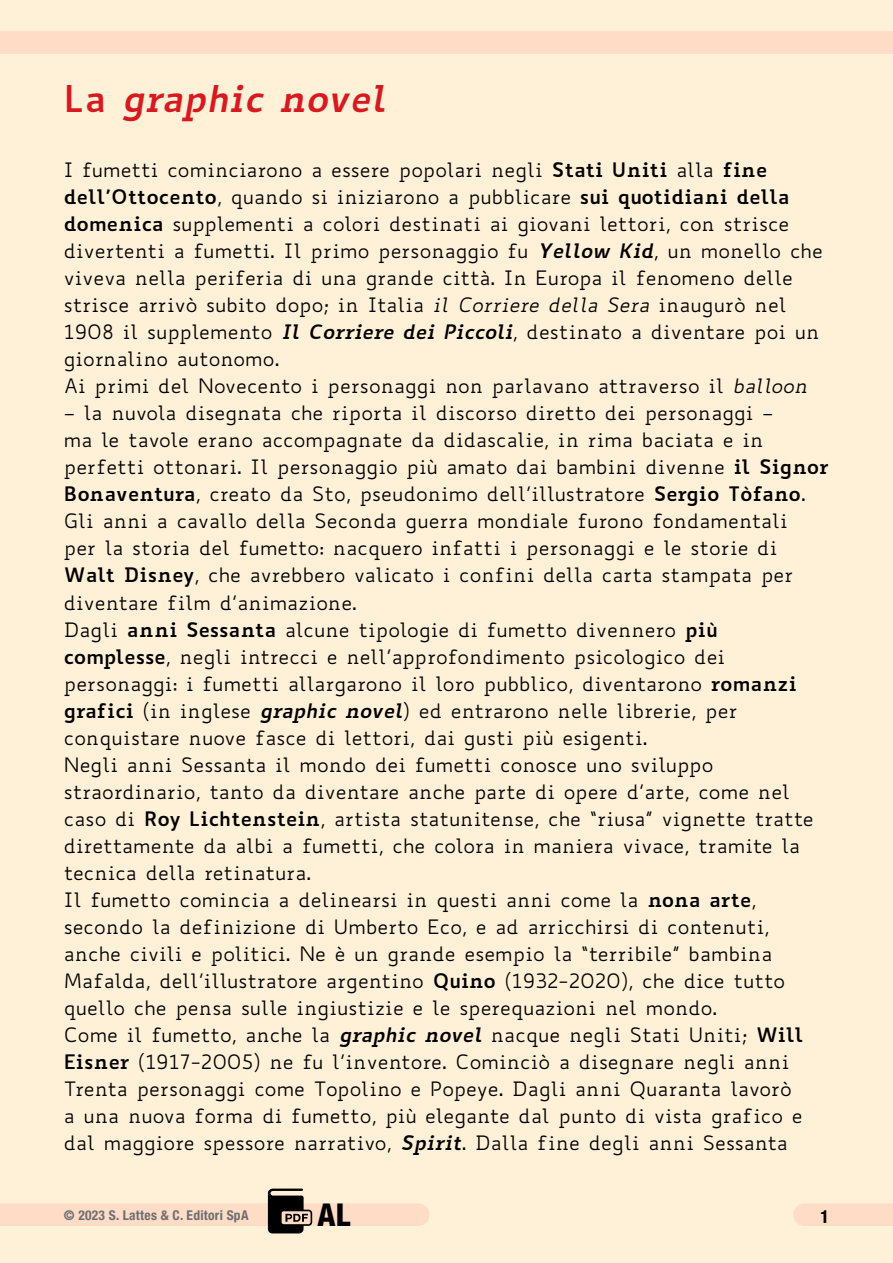
<style>
.page{position:relative;width:893px;height:1263px;background:#fff0d8}
.page>*{position:absolute;margin:0;border:0;box-sizing:border-box;transform-origin:0 0}
.t1{font:italic 700 36px "Biancoenero";color:#d71920}
.t2{font:800 condensed 31.5px "Helvetica Neue LT Std";color:#000}
.t3{font:19.5px/27px "Biancoenero";color:#000}
.t4{font:700 condensed 18px "Helvetica Neue LT Std";color:#000}
.t5{font:700 condensed 13.5px "Helvetica Neue LT Std";letter-spacing:.02em;color:#6d6e71}
.s1{font-style:normal}
.s2{font-weight:700}
.s3{font-weight:700;font-style:italic}
.s4{font-style:italic}
</style>
<div class="page">
<div style="left:0;top:1203px;width:418px;height:23px;background:#fedcc6"></div>
<div style="left:0;top:31px;width:893px;height:23px;background:#fedcc6"></div>
<div style="left:804px;top:1203px;width:89px;height:23px;background:#fedcc6"></div>
<svg style="left:268px;top:1188px;width:44px;height:45px"></svg>
<h1 class="t1" style="left:64px;top:67px;width:324px"><span class="s1">La</span> graphic novel</h1>
<p class="t3" style="left:64px;top:156px;width:761px">I fumetti cominciarono a essere popolari negli <span class="s2">Stati Uniti</span> alla <span class="s2">fine dell’Ottocento</span>, quando si iniziarono a pubblicare <span class="s2">sui quotidiani della domenica</span> supplementi a colori destinati ai giovani lettori, con strisce divertenti a fumetti. Il primo personaggio fu <span class="s3">Yellow Kid</span>, un monello che viveva nella periferia di una grande città. In Europa il fenomeno delle strisce arrivò subito dopo; in Italia <span class="s4">il Corriere della Sera</span> inaugurò nel 1908 il supplemento <span class="s3">Il Corriere dei Piccoli</span>, destinato a diventare poi un giornalino autonomo.<br>Ai primi del Novecento i personaggi non parlavano attraverso il <span class="s4">balloon</span></p>
<p class="t3" style="left:64px;top:399px;width:767px">– la nuvola disegnata che riporta il discorso diretto dei personaggi –<br>ma le tavole erano accompagnate da didascalie, in rima baciata e in perfetti ottonari. Il personaggio più amato dai bambini divenne <span class="s2">il Signor Bonaventura</span>, creato da Sto, pseudonimo dell’illustratore <span class="s2">Sergio Tòfano</span>.<br>Gli anni a cavallo della Seconda guerra mondiale furono fondamentali<br>per la storia del fumetto: nacquero infatti i personaggi e le storie di <span class="s2">Walt Disney</span>, che avrebbero valicato i confini della carta stampata per diventare film d’animazione.<br>Dagli <span class="s2">anni Sessanta</span> alcune tipologie di fumetto divennero <span class="s2">più complesse</span>, negli intrecci e nell’approfondimento psicologico dei personaggi: i fumetti allargarono il loro pubblico, diventarono <span class="s2">romanzi grafici</span> (in inglese <span class="s3">graphic novel</span>) ed entrarono nelle librerie, per conquistare nuove fasce di lettori, dai gusti più esigenti.<br>Negli anni Sessanta il mondo dei fumetti conosce uno sviluppo straordinario, tanto da diventare anche parte di opere d’arte, come nel caso di <span class="s2">Roy Lichtenstein</span>, artista statunitense, che “riusa” vignette tratte direttamente da albi a fumetti, che colora in maniera vivace, tramite la tecnica della retinatura.<br>Il fumetto comincia a delinearsi in questi anni come la <span class="s2">nona arte</span>, secondo la definizione di Umberto Eco, e ad arricchirsi di contenuti, anche civili e politici. Ne è un grande esempio la “terribile” bambina Mafalda, dell’illustratore argentino <span class="s2">Quino</span> (1932-2020), che dice tutto quello che pensa sulle ingiustizie e le sperequazioni nel mondo.<br>Come il fumetto, anche la <span class="s3">graphic novel</span> nacque negli Stati Uniti; <span class="s2">Will Eisner</span> (1917-2005) ne fu l’inventore. Cominciò a disegnare negli anni Trenta personaggi come Topolino e Popeye. Dagli anni Quaranta lavorò<br>a una nuova forma di fumetto, più elegante dal punto di vista grafico e dal maggiore spessore narrativo, <span class="s3">Spirit</span>. Dalla fine degli anni Sessanta</p>
<p class="t5" style="left:64px;top:1206px;width:186px">© 2023 S. Lattes &amp; C. Editori SpA</p>
<h2 class="t2" style="left:318px;top:1195px;width:34px">AL</h2>
<p class="t4" style="left:820px;top:1206px;width:10px">1</p>
</div>
